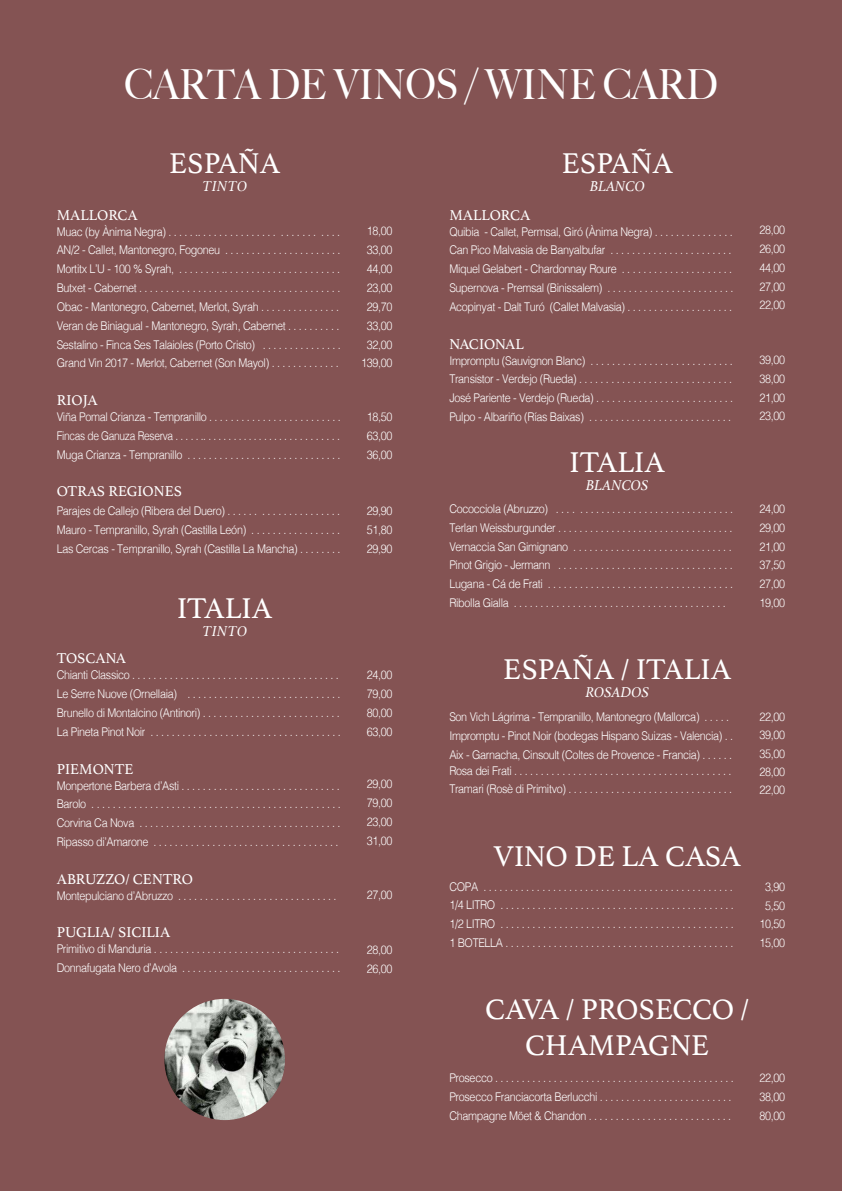
<style>
.page{position:relative;width:842px;height:1191px;background:#845353}
.page>*{position:absolute;margin:0;border:0;box-sizing:border-box;transform-origin:0 0}
.t1{font:500 41.4px "Big Caslon";color:#fff;scale:.89 1}
.t2{font:30px/36px "Athelas";color:#fff;text-align:center}
.t3{font:15px "Athelas";color:#fff}
.t4{font:italic 15px "Athelas";color:#fff}
.t5{font:300 12px/18.8px "Helvetica";letter-spacing:-.03em;color:#fff;text-align:justify;scale:.9 1}
</style>
<div class="page">
<img style="left:164px;top:999px;width:121px;height:121px;border-radius:60px">
<h1 class="t1" style="left:124px;top:51px;width:668px">CARTA DE VINOS / WINE CARD</h1>
<h2 class="t2" style="left:169px;top:144px;width:113px">ESPAÑA</h2>
<p class="t4" style="left:202px;top:174px;width:47px">TINTO</p>
<p class="t3" style="left:57px;top:203px;width:83px">MALLORCA</p>
<p class="t5" style="left:57px;top:221px;width:317px;text-align:left">Muac (by Ànima Negra) . . . . . .. . . . . . . . . . . . . . . . . . . . . . . . . .<br>AN/2 - Callet, Mantonegro, Fogoneu . . . . . . . . . . . . . . . . . . . . . .<br>Mortitx L’U - 100 % Syrah, . . . . . . . . .. . . . . . . . . . . . . . . . . . . . . .<br>Butxet - Cabernet . . . . . . . . . . . . . . . . . . . . . . . . . . . . . . . . . . . . . .<br>Obac - Mantonegro, Cabernet, Merlot, Syrah . . . . . . . . . . . . . . .<br>Veran de Biniagual - Mantonegro, Syrah, Cabernet . . . . . . . . . .<br>Sestalino - Finca Ses Talaioles (Porto Cristo) . . . . . . . . . . . . . . .<br>Grand Vin 2017 - Merlot, Cabernet (Son Mayol) . . . . . . . . . . . . .</p>
<p class="t3" style="left:57px;top:388px;width:42px">RIOJA</p>
<p class="t5" style="left:57px;top:406px;width:317px">Viña Pomal Crianza - Tempranillo . . . . . . . . . . . . . . . . . . . . . . . . .<br>Fincas de Ganuza Reserva . . . . . .. . . . . . . . . . . . . . . . . . . . . . . . . . .<br>Muga Crianza - Tempranillo . . . . . . . . . . . . . . . . . . . . . . . . . . . . .</p>
<p class="t3" style="left:57px;top:479px;width:127px">OTRAS REGIONES</p>
<p class="t5" style="left:57px;top:501px;width:317px">Parajes de Callejo (Ribera del Duero) . . . . . . . . . . . . . . . . . . . . .<br>Mauro - Tempranillo, Syrah (Castilla León) . . . . . . . . . . . . . . . . .<br>Las Cercas - Tempranillo, Syrah (Castilla La Mancha) . . . . . . . .</p>
<h2 class="t2" style="left:177px;top:589px;width:97px">ITALIA</h2>
<p class="t4" style="left:202px;top:619px;width:47px">TINTO</p>
<p class="t3" style="left:57px;top:646px;width:71px">TOSCANA</p>
<p class="t5" style="left:57px;top:665px;width:317px;text-align:left">Chianti Classico . . . . . . . . . . . . . . . . . . . . . . . . . . . . . . . . . . . . . . .<br>Le Serre Nuove (Ornellaia) . . . . . . . . . . . . . . . . . . . . . . . . . . . . .<br>Brunello di Montalcino (Antinori) . . . . . . . . . . . . . . . . . . . . . . . . . .<br>La Pineta Pinot Noir . . . . . . . . . . . . . . . . . . . . . . . . . . . . . . . . . . . .</p>
<p class="t3" style="left:57px;top:756px;width:78px">PIEMONTE</p>
<p class="t5" style="left:57px;top:775px;width:317px">Monpertone Barbera d’Asti . . . . . . . . . . . . . . . . . . . . . . . . . . . . . .<br>Barolo . . . . . . . . . . . . . . . . . . . . . . . . . . . . . . . . . . . . . . . . . . . . . . .<br>Corvina Ca Nova . . . . . . . . . . . . . . . . . . . . . . . . . . . . . . . . . . . . . .<br>Ripasso di’Amarone . . . . . . . . . . . . . . . . . . . . . . . . . . . . . . . . . . .</p>
<p class="t3" style="left:57px;top:867px;width:138px">ABRUZZO/ CENTRO</p>
<p class="t5" style="left:57px;top:885px;width:312px">Montepulciano d’Abruzzo . . . . . . . . . . . . . . . . . . . . . . . . . . . . . .</p>
<p class="t3" style="left:57px;top:920px;width:115px">PUGLIA/ SICILIA</p>
<p class="t5" style="left:57px;top:939px;width:317px">Primitivo di Manduria . . . . . . . . . . . . . . . . . . . . . . . . . . . . . . . . . . .<br>Donnafugata Nero d’Avola . . . . . . . . . . . . . . . . . . . . . . . . . . . . . .</p>
<p class="t5" style="left:361px;top:221px;width:36px;text-align:center">18,00<br>33,00<br>44,00<br>23,00<br>29,70<br>33,00<br>32,00<br>139,00</p>
<p class="t5" style="left:367px;top:406px;width:30px">18,50<br>63,00<br>36,00</p>
<p class="t5" style="left:367px;top:500px;width:30px">29,90<br>51,80<br>29,90</p>
<p class="t5" style="left:367px;top:665px;width:30px">24,00<br>79,00<br>80,00<br>63,00</p>
<p class="t5" style="left:367px;top:773px;width:30px">29,00<br>79,00<br>23,00<br>31,00</p>
<p class="t5" style="left:367px;top:885px;width:30px">27,00</p>
<p class="t5" style="left:367px;top:939px;width:30px">28,00<br>26,00</p>
<h2 class="t2" style="left:562px;top:144px;width:113px">ESPAÑA</h2>
<p class="t4" style="left:590px;top:174px;width:57px">BLANCO</p>
<p class="t3" style="left:449px;top:203px;width:83px">MALLORCA</p>
<p class="t5" style="left:449px;top:221px;width:317px;text-align:left">Quibia - Callet, Permsal, Giró (Ànima Negra) . . . . . . . . . . . . . . .<br>Can Pico Malvasia de Banyalbufar . . . . . . . . . . . . . . . . . . . . . . .<br>Miquel Gelabert - Chardonnay Roure . . . . . . . . . . . . . . . . . . . . .<br>Supernova - Premsal (Binissalem) . . . . . . . . . . . . . . . . . . . . . . . .<br>Acopinyat - Dalt Turó (Callet Malvasia) . . . . . . . . . . . . . . . . . . . .</p>
<p class="t3" style="left:449px;top:332px;width:76px">NACIONAL</p>
<p class="t5" style="left:449px;top:350px;width:317px">Impromptu (Sauvignon Blanc) . . . . . . . . . . . . . . . . . . . . . . . . . . .<br>Transistor - Verdejo (Rueda) . . . . . . . . . . . . . . . . . . . . . . . . . . . . .<br>José Pariente - Verdejo (Rueda) . . . . . . . . . . . . . . . . . . . . . . . . . .<br>Pulpo - Albariño (Rías Baixas) . . . . . . . . . . . . . . . . . . . . . . . . . . .</p>
<p class="t5" style="left:759px;top:219px;width:30px">28,00<br>26,00<br>44,00<br>27,00<br>22,00</p>
<p class="t5" style="left:759px;top:349px;width:30px">39,00<br>38,00<br>21,00<br>23,00</p>
<h2 class="t2" style="left:570px;top:443px;width:97px">ITALIA</h2>
<p class="t4" style="left:586px;top:473px;width:64px">BLANCOS</p>
<p class="t5" style="left:449px;top:498px;width:317px">Cococciola (Abruzzo) . . . . . . . . . . . . . . . . . . . . . . . . . . . . . . . . .<br>Terlan Weissburgunder . . . . . . . . . . . . . . . . . . . . . . . . . . . . . . . . .<br>Vernaccia San Gimignano . . . . . . . . . . . . . . . . . . . . . . . . . . . . . .<br>Pinot Grigio - Jermann . . . . . . . . . . . . . . . . . . . . . . . . . . . . . . . . .<br>Lugana - Cá de Frati . . . . . . . . . . . . . . . . . . . . . . . . . . . . . . . . . . .<br>Ribolla Gialla . . . . . . . . . . . . . . . . . . . . . . . . . . . . . . . . . . . . . . . .</p>
<p class="t5" style="left:759px;top:498px;width:30px">24,00<br>29,00<br>21,00<br>37,50<br>27,00<br>19,00</p>
<h2 class="t2" style="left:503px;top:650px;width:230px">ESPAÑA / ITALIA</h2>
<p class="t4" style="left:585px;top:680px;width:65px">ROSADOS</p>
<p class="t5" style="left:449px;top:706px;width:317px;text-align:left">Son Vich Lágrima - Tempranillo, Mantonegro (Mallorca) . . . . .<br>Impromptu - Pinot Noir (bodegas Hispano Suizas - Valencia) . .<br>Aix - Garnacha, Cinsoult (Coltes de Provence - Francia) . . . . . .</p>
<p class="t5" style="left:449px;top:760px;width:316px">Rosa dei Frati . . . . . . . . . . . . . . . . . . . . . . . . . . . . . . . . . . . . . . . . .<br>Tramari (Rosè di Primitvo) . . . . . . . . . . . . . . . . . . . . . . . . . . . . . . .</p>
<p class="t5" style="left:759px;top:706px;width:30px;line-height:18.3px">22,00<br>39,00<br>35,00<br>28,00<br>22,00</p>
<h2 class="t2" style="left:494px;top:837px;width:249px">VINO DE LA CASA</h2>
<p class="t5" style="left:449px;top:876px;width:318px">COPA . . . . . . . . . . . . . . . . . . . . . . . . . . . . . . . . . . . . . . . . . . . . . . .<br>1/4 LITRO . . . . . . . . . . . . . . . . . . . . . . . . . . . . . . . . . . . . . . . . . . . .<br>1/2 LITRO . . . . . . . . . . . . . . . . . . . . . . . . . . . . . . . . . . . . . . . . . . . .<br>1 BOTELLA . . . . . . . . . . . . . . . . . . . . . . . . . . . . . . . . . . . . . . . . . . .</p>
<p class="t5" style="left:759px;top:876px;width:30px;text-align:center">3,90<br>5,50<br>10,50<br>15,00</p>
<h2 class="t2" style="left:485px;top:990px;width:266px">CAVA / PROSECCO /<br>CHAMPAGNE</h2>
<p class="t5" style="left:449px;top:1067px;width:318px;text-align:left">Prosecco . . . . . . . . . . . . . . . . . . . . . . . . . . . . . . . . . . . . . . . . . . . . .<br>Prosecco Franciacorta Berlucchi . . . . . . . . . . . . . . . . . . . . . . . . .<br>Champagne Möet &amp; Chandon . . . . . . . . . . . . . . . . . . . . . . . . . . .</p>
<p class="t5" style="left:759px;top:1067px;width:30px">22,00<br>38,00<br>80,00</p>
</div>
